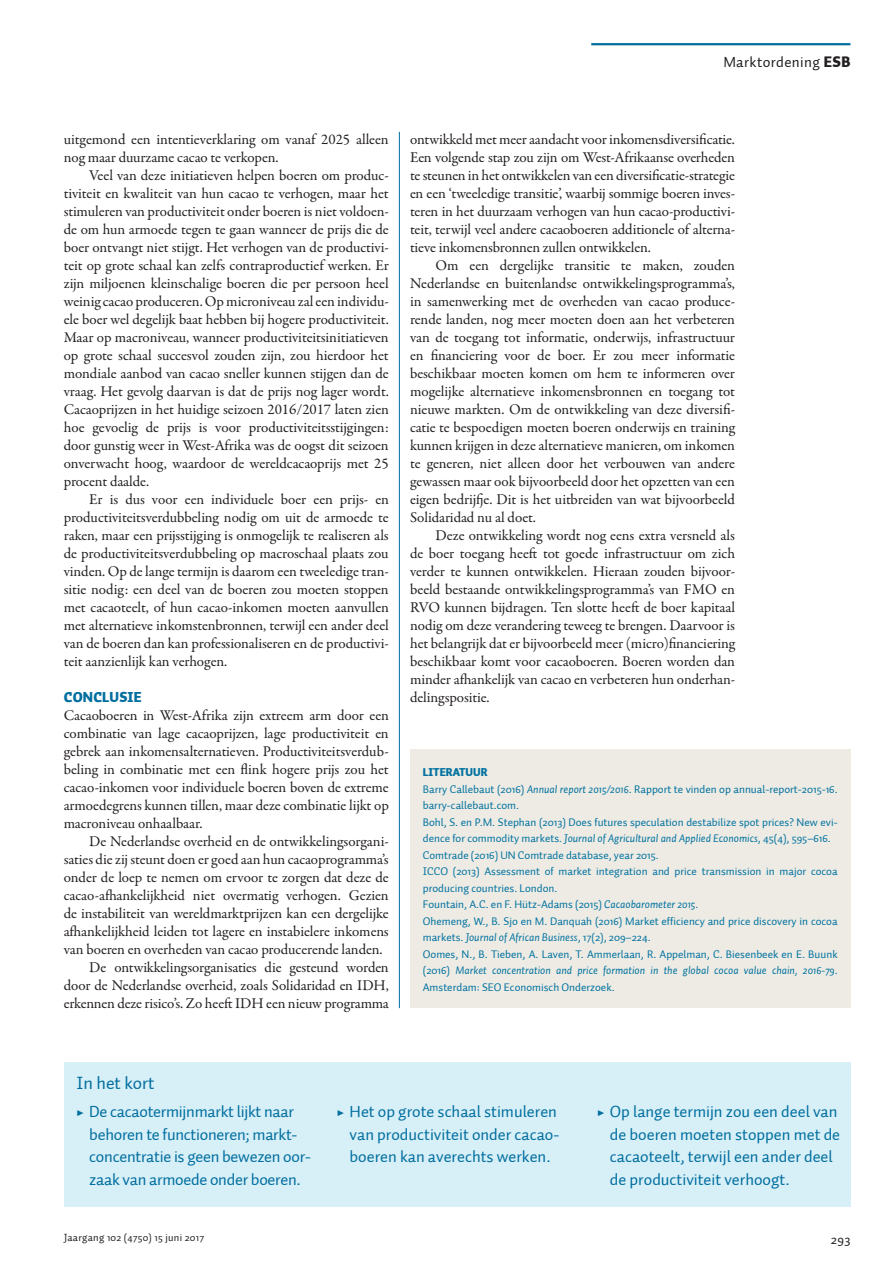
<style>
.page{position:relative;width:893px;height:1263px;background:#fff}
.page>*{position:absolute;margin:0;border:0;box-sizing:border-box;transform-origin:0 0}
.KDK1_FiguurKop{font:18px "Auto 1";color:#006e9f}
.t1{font:16.5px/22.5px "Auto 1";color:#006e9f}
.PLAT_VervolgAlinea{font:15px/18px "Garamond Premr Pro";letter-spacing:-.01em;color:#231f20;text-align:justify}
.PLAT_EersteAlinea{font:15px/18px "Garamond Premr Pro";letter-spacing:-.005em;color:#231f20}
.t2{font:15px "Auto 1";letter-spacing:.025em;color:#231f20}
.PTK1_Tussenkop{font:900 14.25px "Auto 1";letter-spacing:.01em;color:#006e9f}
.t3{font:13.5px "Auto 1";color:#231f20}
.KDPT_LiteratuurTekst{font:11.25px/16.5px "Auto 1";color:#0071a0}
.KDPT_LiteratuurTekst-2{font:900 11.25px "Auto 1";color:#0071a0}
.t4{font:10.5px "Auto 1";letter-spacing:.025em;color:#231f20}
.s1{font-weight:900}
.s2{font-style:italic}
.s3{font-family:"Garamond Premr Pro";font-weight:700}
</style>
<div class="page">
<hr style="left:591px;top:43px;width:259px;height:2px;background:#006e9f">
<div style="left:410px;top:750px;width:440px;height:258px;background:#edebe3"></div>
<div style="left:64px;top:1062px;width:786px;height:144px;background:#d7eff7"></div>
<hr style="left:399px;top:132px;width:1px;height:876px;background:#006e9f">
<p class="t2" style="left:723px;top:53px;width:129px">Marktordening <span class="s1">ESB</span></p>
<p class="PLAT_EersteAlinea" style="left:64px;top:131px;width:326px">uitgemond een intentieverklaring om vanaf 2025 alleen nog maar duurzame cacao te verkopen.</p>
<p class="PLAT_VervolgAlinea" style="left:64px;top:167px;width:327px;text-indent:26px">Veel van deze initiatieven helpen boeren om produc&shy;tiviteit en kwaliteit van hun cacao te verhogen, maar het stimuleren van productiviteit onder boeren is niet voldoen&shy;de om hun armoede tegen te gaan wanneer de prijs die de boer ontvangt niet stijgt. Het verhogen van de productivi&shy;teit op grote schaal kan zelfs contraproductief werken. Er zijn miljoenen kleinschalige boeren die per persoon heel weinig cacao produceren. Op microniveau zal een individu&shy;ele boer wel degelijk baat hebben bij hogere productiviteit.<br>Maar op macroniveau, wanneer productiviteitsinitiatieven op grote schaal succesvol zouden zijn, zou hierdoor het mondiale aanbod van cacao sneller kunnen stijgen dan de vraag. Het gevolg daarvan is dat de prijs nog lager wordt.<br>Cacaoprijzen in het huidige seizoen 2016/2017 laten zien hoe gevoelig de prijs is voor productiviteitsstijgingen: door gunstig weer in West-Afrika was de oogst dit seizoen onverwacht hoog, waardoor de wereldcacaoprijs met 25 procent daalde.</p>
<p class="PLAT_VervolgAlinea" style="left:64px;top:491px;width:327px;text-indent:26px">Er is dus voor een individuele boer een prijs- en productiviteitsverdubbeling nodig om uit de armoede te raken, maar een prijsstijging is onmogelijk te realiseren als de productiviteitsverdubbeling op macroschaal plaats zou vinden. Op de lange termijn is daarom een tweeledige tran&shy;sitie nodig: een deel van de boeren zou moeten stoppen met cacaoteelt, of hun cacao-inkomen moeten aanvullen met alternatieve inkomstenbronnen, terwijl een ander deel van de boeren dan kan professionaliseren en de productivi&shy;teit aanzienlijk kan verhogen.</p>
<p class="PTK1_Tussenkop" style="left:64px;top:688px;width:79px">CONCLUSIE</p>
<p class="PLAT_EersteAlinea" style="left:64px;top:707px;width:327px;text-align:justify">Cacaoboeren in West-Afrika zijn extreem arm door een combinatie van lage cacaoprijzen, lage productiviteit en gebrek aan inkomensalternatieven. Productiviteitsverdub&shy;beling in combinatie met een flink hogere prijs zou het cacao-inkomen voor individuele boeren boven de extreme armoedegrens kunnen tillen, maar deze combinatie lijkt op macroniveau onhaalbaar.</p>
<p class="PLAT_VervolgAlinea" style="left:64px;top:833px;width:327px;text-indent:26px">De Nederlandse overheid en de ontwikkelingsorgani&shy;saties die zij steunt doen er goed aan hun cacaoprogramma’s onder de loep te nemen om ervoor te zorgen dat deze de cacao-afhankelijkheid niet overmatig verhogen. Gezien de instabiliteit van wereldmarktprijzen kan een dergelijke afhankelijkheid leiden tot lagere en instabielere inkomens van boeren en overheden van cacao producerende landen.</p>
<p class="PLAT_VervolgAlinea" style="left:64px;top:959px;width:327px;text-indent:26px">De ontwikkelingsorganisaties die gesteund worden door de Nederlandse overheid, zoals Solidaridad en IDH, erkennen deze risico’s. Zo heeft IDH een nieuw programma</p>
<p class="PLAT_VervolgAlinea" style="left:410px;top:131px;width:327px">ontwikkeld met meer aandacht voor inkomensdiversificatie.<br>Een volgende stap zou zijn om West-Afrikaanse overheden te steunen in het ontwikkelen van een diversificatie-strategie en een ‘tweeledige transitie’, waarbij sommige boeren inves&shy;teren in het duurzaam verhogen van hun cacao-productivi&shy;teit, terwijl veel andere cacaoboeren additionele of alterna&shy;tieve inkomensbronnen zullen ontwikkelen.</p>
<p class="PLAT_VervolgAlinea" style="left:410px;top:257px;width:327px;text-indent:26px">Om een dergelijke transitie te maken, zouden Nederlandse en buitenlandse ontwikkelingsprogramma’s, in samenwerking met de overheden van cacao produce&shy;rende landen, nog meer moeten doen aan het verbeteren van de toegang tot informatie, onderwijs, infrastructuur en financiering voor de boer. Er zou meer informatie beschikbaar moeten komen om hem te informeren over mogelijke alternatieve inkomensbronnen en toegang tot nieuwe markten. Om de ontwikkeling van deze diversifi&shy;catie te bespoedigen moeten boeren onderwijs en training kunnen krijgen in deze alternatieve manieren, om inkomen te generen, niet alleen door het verbouwen van andere gewassen maar ook bijvoorbeeld door het opzetten van een eigen bedrijfje. Dit is het uitbreiden van wat bijvoorbeeld Solidaridad nu al doet.</p>
<p class="PLAT_VervolgAlinea" style="left:410px;top:527px;width:327px;text-indent:26px">Deze ontwikkeling wordt nog eens extra versneld als de boer toegang heeft tot goede infrastructuur om zich verder te kunnen ontwikkelen. Hieraan zouden bijvoor&shy;beeld bestaande ontwikkelingsprogramma’s van FMO en RVO kunnen bijdragen. Ten slotte heeft de boer kapitaal nodig om deze verandering teweeg te brengen. Daarvoor is het belangrijk dat er bijvoorbeeld meer (micro)financiering beschikbaar komt voor cacaoboeren. Boeren worden dan minder afhankelijk van cacao en verbeteren hun onderhan&shy;delingspositie.</p>
<p class="KDPT_LiteratuurTekst-2" style="left:423px;top:765px;width:66px">LITERATUUR</p>
<p class="KDPT_LiteratuurTekst" style="left:423px;top:781px;width:416px">Barry Callebaut (2016) <span class="s2">Annual report 2015/2016</span>. Rapport te vinden op annual-report-2015-16. barry-callebaut.com.</p>
<p class="KDPT_LiteratuurTekst" style="left:423px;top:814px;width:416px">Bohl, S. en P.M. Stephan (2013) Does futures speculation destabilize spot prices? New evi&shy;dence for commodity markets. <span class="s2">Journal of Agricultural and Applied Economics</span>, 45(4), 595–616.</p>
<p class="KDPT_LiteratuurTekst" style="left:423px;top:847px;width:238px">Comtrade (2016) UN Comtrade database, year 2015.</p>
<p class="KDPT_LiteratuurTekst" style="left:423px;top:863px;width:416px">ICCO (2013) Assessment of market integration and price transmission in major cocoa producing countries. London.</p>
<p class="KDPT_LiteratuurTekst" style="left:423px;top:896px;width:277px">Fountain, A.C. en F. Hütz-Adams (2015) <span class="s2">Cacaobarometer 2015</span>.</p>
<p class="KDPT_LiteratuurTekst" style="left:423px;top:913px;width:416px">Ohemeng, W., B. Sjo en M. Danquah (2016) Market efficiency and price discovery in cocoa markets. <span class="s2">Journal of African Business</span>, 17(2), 209–224.</p>
<p class="KDPT_LiteratuurTekst" style="left:423px;top:946px;width:416px;text-align:justify">Oomes, N., B. Tieben, A. Laven, T. Ammerlaan, R. Appelman, C. Biesenbeek en E. Buunk (2016) <span class="s2">Market concentration and price formation in the global cocoa value chain, 2016-79</span>.<br>Amsterdam: SEO Economisch Onderzoek.</p>
<p class="KDK1_FiguurKop" style="left:77px;top:1071px;width:80px">In het kort</p>
<p class="t1" style="left:89px;top:1101px;width:223px;text-indent:-13px"><span class="s3">▶</span> De cacaotermijnmarkt lijkt naar behoren te functioneren; markt&shy;concentratie is geen bewezen oor&shy;zaak van armoede onder boeren.</p>
<p class="t1" style="left:350px;top:1101px;width:211px;text-indent:-13px"><span class="s3">▶</span> Het op grote schaal stimuleren van productiviteit onder cacao&shy;boeren kan averechts werken.</p>
<p class="t1" style="left:610px;top:1101px;width:232px;text-indent:-13px"><span class="s3">▶</span> Op lange termijn zou een deel van de boeren moeten stoppen met de cacaoteelt, terwijl een ander deel de productiviteit verhoogt.</p>
<p class="t4" style="left:64px;top:1231px;width:142px">Jaargang 102 (4750) 15 juni 2017</p>
<p class="t3" style="left:831px;top:1231px;width:21px">293</p>
</div>
